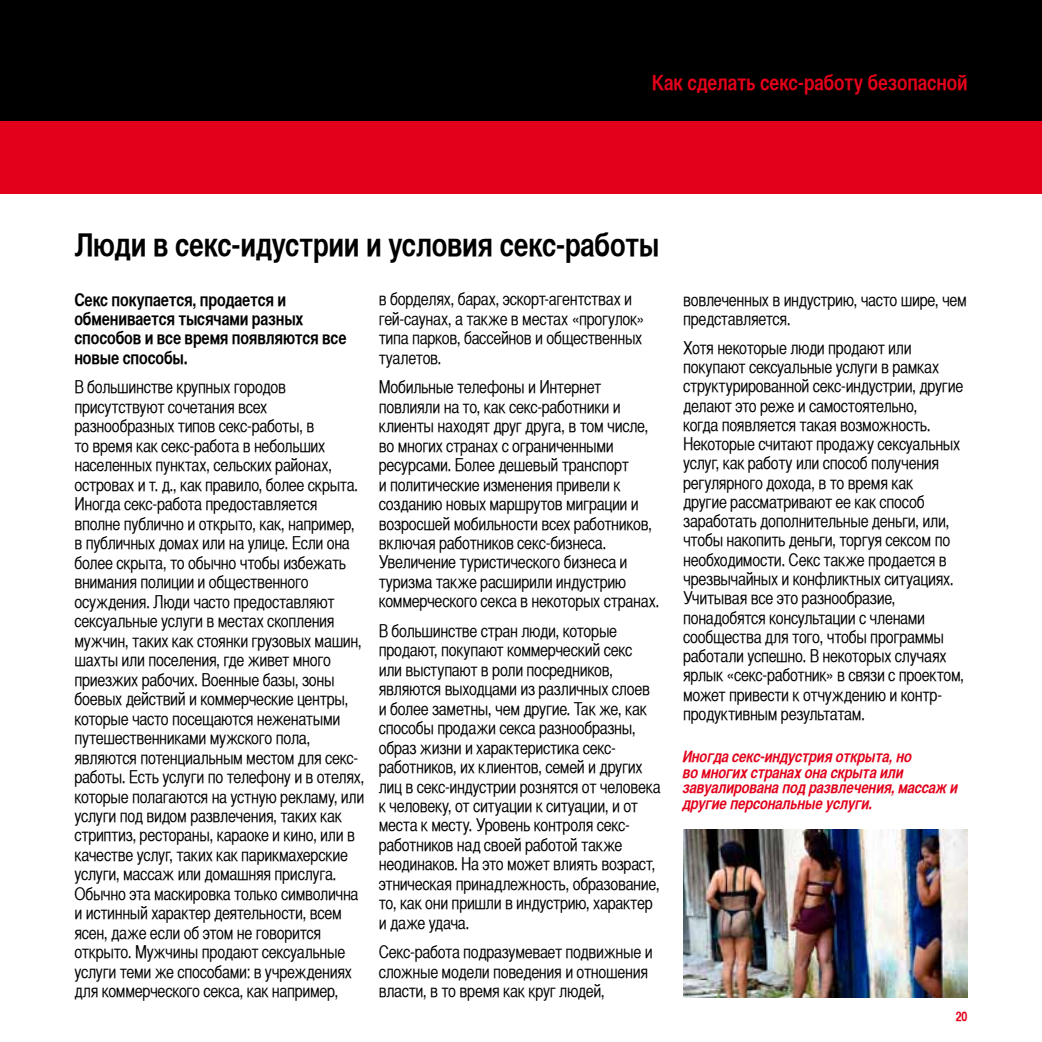
<style>
.page{position:relative;width:1042px;height:1042px;background:#fff}
.page>*{position:absolute;margin:0;border:0;box-sizing:border-box;transform-origin:0 0}
.t1{font:31.5px "Helvetica CY Bold";letter-spacing:-.01em;color:#000}
.t2{font:21px "Helvetica CY Bold";letter-spacing:-.01em;color:#e2001a}
.t3{font:17.5px/19.4px "Helvetica CY Plain";letter-spacing:-.02em;color:#000}
.t4{font:17.5px/19.4px "Helvetica CY Bold";letter-spacing:-.01em;color:#000}
.t5{font:italic 15.75px/15.8px "Helvetica CY Bold";letter-spacing:-.01em;color:#e2001a}
.t6{font:13.12px "Helvetica CY Bold";color:#e2001a}
</style>
<div class="page">
<div style="left:0;top:121px;width:1042px;height:72px;background:#e2001a"></div>
<div style="left:0;top:0;width:1042px;height:121px;background:#000"></div>
<img style="left:683px;top:829px;width:284px;height:168px">
<p class="t2" style="left:652px;top:70px;width:317px">Как сделать секс-работу безопасной</p>
<h1 class="t1" style="left:74px;top:226px;width:586px">Люди в секс-идустрии и условия секс-работы</h1>
<p class="t4" style="left:74px;top:289px;width:274px">Секс покупается, продается и обменивается тысячами разных способов и все время появляются все новые способы.</p>
<p class="t3" style="left:74px;top:377px;width:292px">В большинстве крупных городов присутствуют сочетания всех разнообразных типов секс-работы, в<br>то время как секс-работа в небольших населенных пунктах, сельских районах, островах и т. д., как правило, более скрыта.<br>Иногда секс-работа предоставляется вполне публично и открыто, как, например, в публичных домах или на улице. Если она более скрыта, то обычно чтобы избежать внимания полиции и общественного осуждения. Люди часто предоставляют сексуальные услуги в местах скопления мужчин, таких как стоянки грузовых машин, шахты или поселения, где живет много приезжих рабочих. Военные базы, зоны боевых действий и коммерческие центры, которые часто посещаются неженатыми путешественниками мужского пола, являются потенциальным местом для секс&shy;работы. Есть услуги по телефону и в отелях, которые полагаются на устную рекламу, или услуги под видом развлечения, таких как стриптиз, рестораны, караоке и кино, или в качестве услуг, таких как парикмахерские услуги, массаж или домашняя прислуга.<br>Обычно эта маскировка только символична и истинный характер деятельности, всем ясен, даже если об этом не говорится открыто. Мужчины продают сексуальные услуги теми же способами: в учреждениях для коммерческого секса, как например,</p>
<p class="t3" style="left:379px;top:290px;width:267px">в борделях, барах, эскорт-агентствах и гей-саунах, а также в местах «прогулок» типа парков, бассейнов и общественных туалетов.</p>
<p class="t3" style="left:379px;top:377px;width:282px">Мобильные телефоны и Интернет повлияли на то, как секс-работники и клиенты находят друг друга, в том числе, во многих странах с ограниченными ресурсами. Более дешевый транспорт<br>и политические изменения привели к созданию новых маршрутов миграции и возросшей мобильности всех работников, включая работников секс-бизнеса.<br>Увеличение туристического бизнеса и туризма также расширили индустрию коммерческого секса в некоторых странах.</p>
<p class="t3" style="left:379px;top:621px;width:283px">В большинстве стран люди, которые продают, покупают коммерческий секс<br>или выступают в роли посредников, являются выходцами из различных слоев и более заметны, чем другие. Так же, как способы продажи секса разнообразны, образ жизни и характеристика секс&shy;работников, их клиентов, семей и других лиц в секс-индустрии рознятся от человека к человеку, от ситуации к ситуации, и от места к месту. Уровень контроля секс&shy;работников над своей работой также неодинаков. На это может влиять возраст, этническая принадлежность, образование, то, как они пришли в индустрию, характер и даже удача.</p>
<p class="t3" style="left:379px;top:942px;width:275px">Секс-работа подразумевает подвижные и сложные модели поведения и отношения власти, в то время как круг людей,</p>
<p class="t3" style="left:683px;top:290px;width:285px">вовлеченных в индустрию, часто шире, чем представляется.</p>
<p class="t3" style="left:683px;top:338px;width:283px">Хотя некоторые люди продают или покупают сексуальные услуги в рамках структурированной секс-индустрии, другие делают это реже и самостоятельно,<br>когда появляется такая возможность.<br>Некоторые считают продажу сексуальных услуг, как работу или способ получения регулярного дохода, в то время как<br>другие рассматривают ее как способ заработать дополнительные деньги, или, чтобы накопить деньги, торгуя сексом по необходимости. Секс также продается в чрезвычайных и конфликтных ситуациях.<br>Учитывая все это разнообразие, понадобятся консультации с членами сообщества для того, чтобы программы работали успешно. В некоторых случаях ярлык «секс-работник» в связи с проектом, может привести к отчуждению и контр&shy;продуктивным результатам.</p>
<p class="t5" style="left:683px;top:748px;width:277px">Иногда секс-индустрия открыта, но<br>во многих странах она скрыта или завуалирована под развлечения, массаж и другие персональные услуги.</p>
<p class="t6" style="left:956px;top:1008px;width:13px">20</p>
</div>
